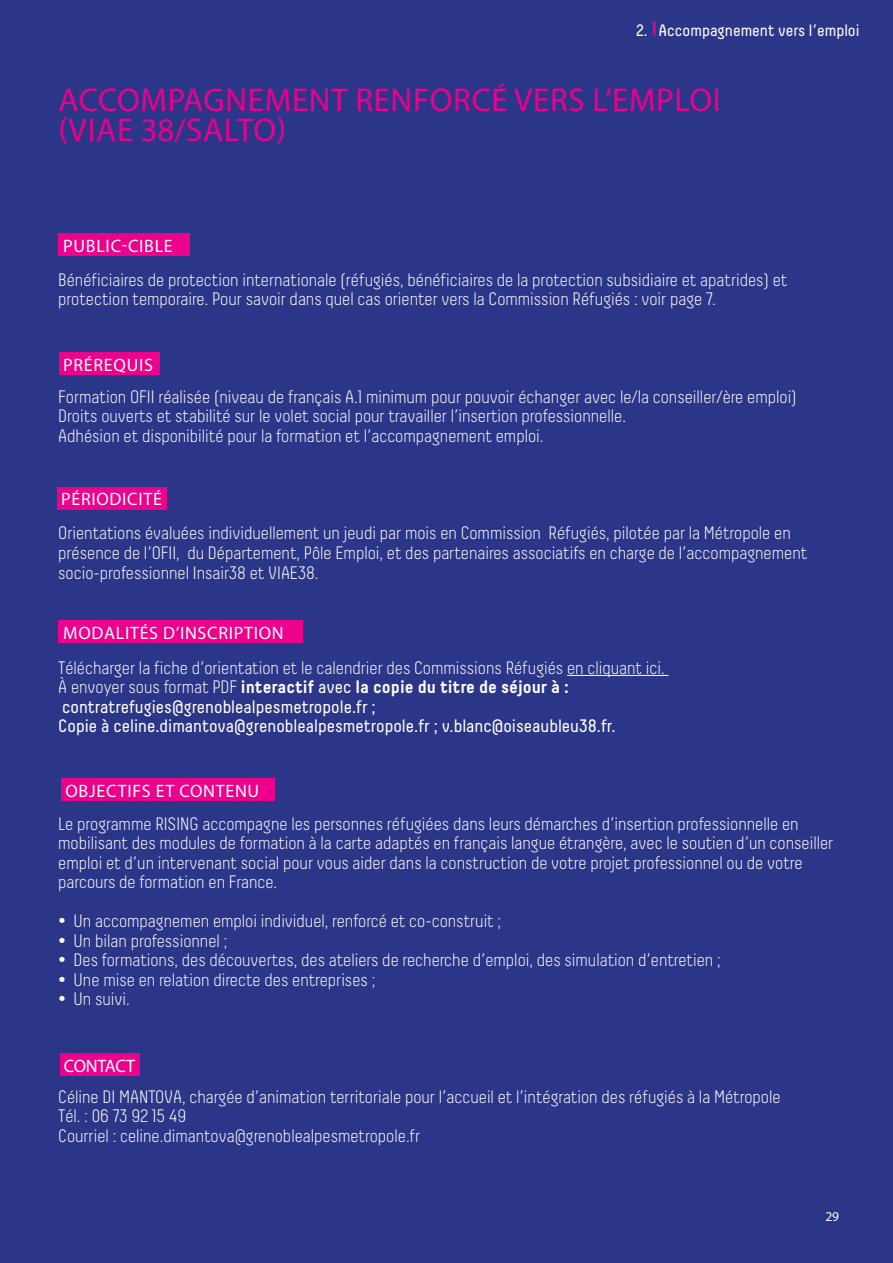
<style>
.page{position:relative;width:893px;height:1263px;background:#2c3689}
.page>*{position:absolute;margin:0;border:0;box-sizing:border-box;transform-origin:0 0}
.t1{font:33px/30px "Myriad Pro";letter-spacing:.02em;color:#ec008c}
.t2{font:300 18px/19.5px "Decima";color:#fff}
.t3{font:18px/19.5px "Decima";color:#fff}
.t4{font:18px "Myriad Pro";letter-spacing:.04em;color:#fff}
.t5{font:18px "Myriad Pro";letter-spacing:-.015em;color:#fff}
.t6{font:16.5px "Decima";color:#fff}
.t7{font:13.5px "Myriad Pro";color:#fff}
.s1{font-weight:300}
.s2{font-weight:700}
</style>
<div class="page">
<svg style="left:653px;top:21px;width:2px;height:14px"></svg>
<hr style="left:567px;top:675px;width:101px;height:1px;background:#fff">
<div style="left:60px;top:1053px;width:79px;height:23px;background:#ec008c"></div>
<div style="left:59px;top:620px;width:244px;height:23px;background:#ec008c"></div>
<div style="left:57px;top:487px;width:109px;height:22px;background:#ec008c"></div>
<div style="left:59px;top:352px;width:100px;height:23px;background:#ec008c"></div>
<div style="left:59px;top:233px;width:131px;height:23px;background:#ec008c"></div>
<div style="left:61px;top:778px;width:213px;height:23px;background:#ec008c"></div>
<p class="t6" style="left:636px;top:21px;width:225px">2. Accompagnement vers l’emploi</p>
<h1 class="t1" style="left:59px;top:85px;width:664px">ACCOMPAGNEMENT RENFORCÉ VERS L’EMPLOI (VIAE</h1>
<h1 class="t1" style="left:141px;top:115px;width:64px">38/SALTO</h1>
<h1 class="t1" style="left:277px;top:115px;width:11px">)</h1>
<p class="t4" style="left:63px;top:235px;width:111px">PUBLIC-CIBLE</p>
<p class="t2" style="left:58px;top:270px;width:731px">Bénéficiaires de protection internationale (réfugiés, bénéficiaires de la protection subsidiaire et apatrides) et protection temporaire. Pour savoir dans quel cas orienter vers la Commission Réfugiés : voir page 7.</p>
<p class="t4" style="left:63px;top:354px;width:91px">PRÉREQUIS</p>
<p class="t2" style="left:58px;top:387px;width:740px">Formation OFII réalisée (niveau de français A.1 minimum pour pouvoir échanger avec le/la conseiller/ère emploi)<br>Droits ouverts et stabilité sur le volet social pour travailler l’insertion professionnelle.<br>Adhésion et disponibilité pour la formation et l’accompagnement emploi.</p>
<p class="t4" style="left:61px;top:488px;width:102px">PÉRIODICITÉ</p>
<p class="t2" style="left:58px;top:523px;width:750px">Orientations évaluées individuellement un jeudi par mois en Commission Réfugiés, pilotée par la Métropole en présence de l’OFII, du Département, Pôle Emploi, et des partenaires associatifs en charge de l’accompagnement socio-professionnel Insair38 et VIAE38.</p>
<p class="t4" style="left:63px;top:621px;width:222px">MODALITÉS D’INSCRIPTION</p>
<p class="t3" style="left:58px;top:657px;width:608px"><span class="s1">Télécharger la fiche d’orientation et le calendrier des Commissions Réfugiés en cliquant ici. à envoyer sous format PDF</span> <span class="s2">interactif</span> avec <span class="s2">la copie du titre de séjour à : </span>contratrefugies@grenoblealpesmetropole.fr ;<br>Copie à celine.dimantova@grenoblealpesmetropole.fr ; v.blanc@oiseaubleu38.fr.</p>
<p class="t4" style="left:65px;top:780px;width:195px">OBJECTIFS ET CONTENU</p>
<p class="t2" style="left:58px;top:813px;width:777px">Le programme RISING accompagne les personnes réfugiées dans leurs démarches d’insertion professionnelle en mobilisant des modules de formation à la carte adaptés en français langue étrangère, avec le soutien d’un conseiller emploi et d’un intervenant social pour vous aider dans la construction de votre projet professionnel ou de votre parcours de formation en France.</p>
<p class="t2" style="left:58px;top:911px;width:444px">• Un accompagnemen emploi individuel, renforcé et co-construit ;</p>
<p class="t2" style="left:58px;top:930px;width:171px">• Un bilan professionnel ;</p>
<p class="t2" style="left:58px;top:950px;width:664px">• Des formations, des découvertes, des ateliers de recherche d’emploi, des simulation d’entretien ;</p>
<p class="t2" style="left:58px;top:969px;width:318px">• Une mise en relation directe des entreprises ;</p>
<p class="t2" style="left:58px;top:989px;width:73px">• Un suivi.</p>
<p class="t5" style="left:64px;top:1054px;width:73px">CONTACT</p>
<p class="t2" style="left:58px;top:1086px;width:724px">Céline DI MANTOVA, chargée d’animation territoriale pour l’accueil et l’intégration des réfugiés à la Métropole<br>Tél. : 06 73 92 15 49<br>Courriel : celine.dimantova@grenoblealpesmetropole.fr</p>
<p class="t7" style="left:825px;top:1208px;width:15px">29</p>
</div>
